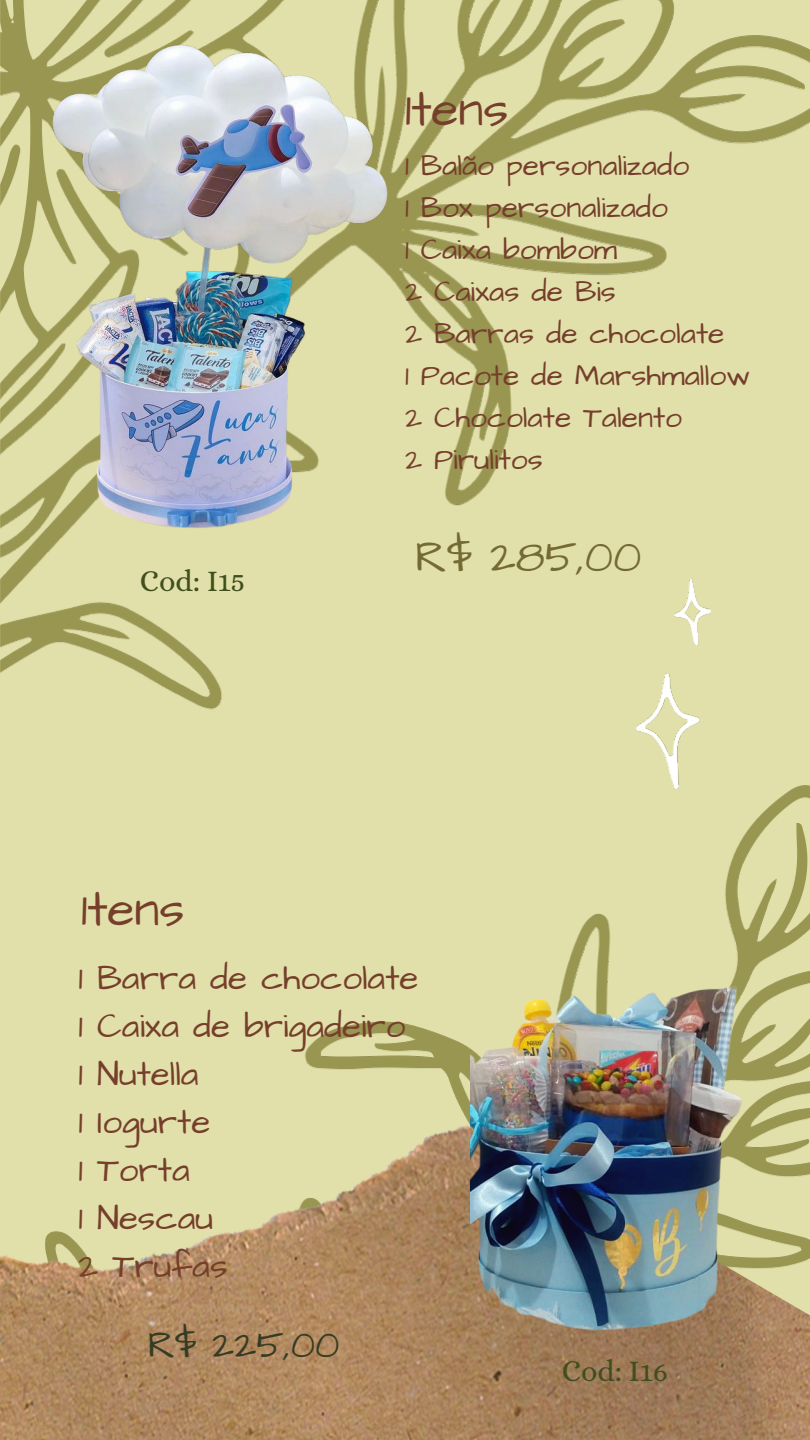
<style>
.page{position:relative;width:810px;height:1440px;background:#e2e0aa}
.page>*{position:absolute;margin:0;border:0;box-sizing:border-box;transform-origin:0 0}
.t1{font:50px "Architects Daughter";color:#753f2c}
.t2{font:45px "Architects Daughter";color:#746a33}
.t3{font:38.6px "Architects Daughter";color:#353c24}
.t4{font:35px/48px "Architects Daughter";color:#753f2c}
.t5{font:30px/42px "Architects Daughter";color:#753f2c}
.t6{font:30px "Alice";color:#404f1d}
</style>
<div class="page">
<img style="left:0;top:1px;width:810px;height:709px">
<img style="left:104px;top:1px;width:87px;height:16px">
<img style="left:0;top:842px;width:810px;height:598px">
<img style="left:471px;top:942px;width:306px;height:426px">
<img style="left:44px;top:17px;width:369px;height:517px">
<img style="left:636px;top:578px;width:75px;height:211px">
<p class="t1" style="left:405px;top:75px;width:105px">1tens</p>
<p class="t6" style="left:140px;top:564px;width:107px">Cod: I15</p>
<p class="t1" style="left:81px;top:876px;width:105px">1tens</p>
<p class="t5" style="left:405px;top:145px;width:286px">1 Balão personalizado</p>
<p class="t5" style="left:405px;top:187px;width:265px">1 Box personalizado</p>
<p class="t5" style="left:405px;top:229px;width:214px">1 Caixa bombom</p>
<p class="t5" style="left:405px;top:271px;width:212px">2 Caixas de Bis</p>
<p class="t5" style="left:405px;top:313px;width:321px">2 Barras de chocolate</p>
<p class="t5" style="left:405px;top:355px;width:347px">1 Pacote de Marshmallow<br>2 Chocolate Talento</p>
<p class="t5" style="left:405px;top:439px;width:139px">2 Pirulitos</p>
<p class="t2" style="left:415px;top:526px;width:228px">R$ 285,00</p>
<p class="t4" style="left:79px;top:955px;width:341px">1 Barra de chocolate<br>1 Caixa de brigadeiro</p>
<p class="t4" style="left:79px;top:1051px;width:122px">1 Nutella</p>
<p class="t4" style="left:79px;top:1099px;width:133px">1 Iogurte</p>
<p class="t4" style="left:79px;top:1147px;width:113px">1 Torta</p>
<p class="t4" style="left:79px;top:1195px;width:136px">1 Nescau</p>
<p class="t4" style="left:79px;top:1243px;width:151px">2 Trufas</p>
<p class="t3" style="left:148px;top:1319px;width:193px">R$ 225,00</p>
<p class="t6" style="left:562px;top:1354px;width:108px">Cod: I16</p>
</div>
